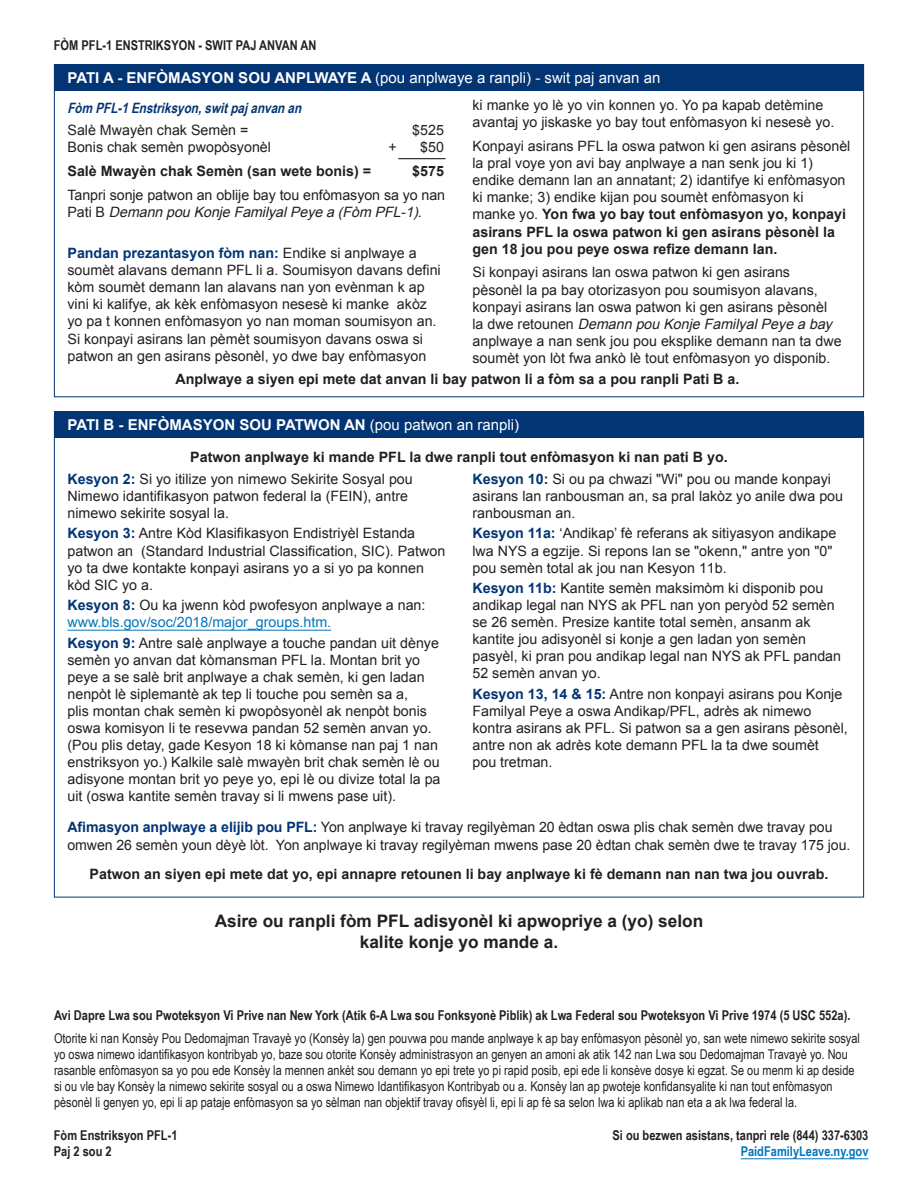
<style>
.page{position:relative;width:918px;height:1188px;background:#fff}
.page>*{position:absolute;margin:0;border:0;box-sizing:border-box;transform-origin:0 0}
.Bold_Centered{font:700 17.25px/20.7px "Arial";color:#231f20;text-align:center}
.Sections{font:15px "Arial";color:#fff}
.Sections-2{font:700 15px "Arial";color:#fff}
.t1{font:14.25px/17.1px "Arial";color:#231f20}
.Bold_Centered-2{font:700 14.25px "Arial";color:#231f20}
.t2{font:14.25px/17.1px "Arial";color:#0076bc}
.Forms_Italic{font:italic 700 14.25px "Arial Narrow";color:#033574}
.Normal_9pt{font:13.5px/16.2px "Arial Narrow";color:#231f20}
.Page{font:700 13.5px "Arial Narrow";color:#231f20}
.Assistance{font:700 13.5px "Arial Narrow";color:#231f20}
.Assistance-2{font:700 13.5px "Arial Narrow";color:#0076bc}
.s1{font-weight:700}
.s2{font-style:italic}
.s3{font-weight:700;color:#033574}
.s4{font-weight:400}
.s5{color:#231f20}
</style>
<div class="page">
<div style="left:54px;top:411px;width:810px;height:27px;background:#033574"></div>
<hr style="left:68px;top:630px;width:263px;height:1px;background:#0076bc">
<div style="left:54px;top:64px;width:810px;height:27px;background:#033574"></div>
<hr style="left:398px;top:158px;width:48px;height:1px;background:#231f20">
<hr style="left:741px;top:1159px;width:128px;height:1px;background:#0076bc">
<p class="Page" style="left:54px;top:35px;width:264px">FÒM PFL-1 ENSTRIKSYON - SWIT PAJ ANVAN AN</p>
<p class="Sections" style="left:68px;top:68px;width:594px"><span class="s1">PATI A - ENFÒMASYON SOU ANPLWAYE A</span> (pou anplwaye a ranpli) - swit paj anvan an</p>
<p class="Forms_Italic" style="left:68px;top:97px;width:240px">Fòm PFL-1Enstriksyon,switpaj anvanan</p>
<p class="t1" style="left:472px;top:97px;width:363px">ki manke yo lè yo vin konnen yo. Yo pa kapab detèmine avantaj yo jiskaske yo bay tout enfòmasyon ki nesesè yo.</p>
<p class="t1" style="left:472px;top:138px;width:379px">Konpayi asirans PFL la oswa patwon ki gen asirans pèsonèl la pral voye yon avi bay anplwaye a nan senk jou ki 1) endike demann lan an annatant; 2) idantifye ki enfòmasyon ki manke; 3) endike kijan pou soumèt enfòmasyon ki<br>manke yo. <span class="s1">Yon fwa yo bay tout enfòmasyon yo, konpayi asirans PFL la oswa patwon ki gen asirans pèsonèl la gen 18 jou pou peye oswa refize demann lan.</span></p>
<p class="t1" style="left:472px;top:264px;width:371px">Si konpayi asirans lan oswa patwon ki gen asirans pèsonèl la pa bay otorizasyon pou soumisyon alavans, konpayi asirans lan oswa patwon ki gen asirans pèsonèl<br>l a d w e r e t o u n e n <span class="s2">Demann pou Konje FamilyalPeye a bay </span>anplwaye a nan senk jou pou eksplike demann nan ta dwe soumèt yon lòt fwa ankò lè tout enfòmasyon yo disponib.</p>
<p class="Bold_Centered-2" style="left:176px;top:369px;width:565px">Anplwaye a siyen epi mete dat anvan li bay patwon li a fòm sa a pou ranpli Pati B a.</p>
<p class="t1" style="left:68px;top:122px;width:182px">Salè Mwayèn chak Semèn =</p>
<p class="t1" style="left:412px;top:122px;width:33px">$525</p>
<p class="t1" style="left:68px;top:139px;width:205px">Bonis chak semèn pwopòsyonèl</p>
<p class="t1" style="left:388px;top:139px;width:10px">+</p>
<p class="t1" style="left:420px;top:139px;width:25px">$50</p>
<p class="Bold_Centered-2" style="left:68px;top:162px;width:305px">Salè Mwayèn chak Semèn (san wete bonis) =</p>
<p class="Bold_Centered-2" style="left:412px;top:162px;width:33px">$575</p>
<p class="t1" style="left:68px;top:186px;width:379px">Tanpri sonje patwon an oblije bay tou enfòmasyon sa yo nan<br>P a t i B <span class="s2">Demann pou Konje FamilyalPeye a (Fòm PFL-1)</span>.</p>
<p class="t1" style="left:67px;top:245px;width:375px"><span class="s3">Pandan prezantasyon fòm nan:</span> Endike si anplwaye a soumèt alavans demann PFL li a. Soumisyon davans defini kòm soumèt demann lan alavans nan yon evènman k ap vini ki kalifye, ak kèk enfòmasyon nesesè ki manke akòz yo pa t konnen enfòmasyon yo nan moman soumisyon an.<br>Si konpayi asirans lan pèmèt soumisyon davans oswa si patwon an gen asirans pèsonèl, yo dwe bay enfòmasyon</p>
<p class="Sections-2" style="left:68px;top:414px;width:453px">PATI B - ENFÒMASYON SOU PATWON AN <span class="s4">(pou patwon an ranpli)</span></p>
<p class="Bold_Centered-2" style="left:190px;top:447px;width:539px">Patwon anplwaye ki mande PFL la dwe ranpli tout enfòmasyon ki nan pati B yo.</p>
<p class="t1" style="left:68px;top:471px;width:347px"><span class="s3">Kesyon 2:</span> Si yo itilize yon nimewo Sekirite Sosyal pou<br>Nimewo idantifikasyon patwon federal la (FEIN), antre nimewo sekirite sosyal la.</p>
<p class="t1" style="left:68px;top:525px;width:379px"><span class="s3">Kesyon 3:</span> Antre Kòd Klasifikasyon Endistriyèl Estanda patwon an (Standard Industrial Classification, SIC). Patwon yo ta dwe kontakte konpayi asirans yo a si yo pa konnen kòd SIC yo a.</p>
<p class="t2" style="left:68px;top:597px;width:360px"><span class="s3">Kesyon 8:</span> <span class="s5">Ou ka jwenn kòd pwofesyon anplwaye a nan: </span>www.bls.gov/soc/2018/major_groups.htm.</p>
<p class="t1" style="left:68px;top:634px;width:375px"><span class="s3">Kesyon 9:</span> Antre salè anplwaye a touche pandan uit dènye semèn yo anvan dat kòmansman PFL la. Montan brit yo peye a se salè brit anplwaye a chak semèn, ki gen ladan nenpòt lè siplemantè ak tep li touche pou semèn sa a,<br>plis montan chak semèn ki pwopòsyonèl ak nenpòt bonis oswa komisyon li te resevwa pandan 52 semèn anvan yo. (Pou plis detay, gade Kesyon 18 ki kòmanse nan paj 1 nan enstriksyon yo.) Kalkile salè mwayèn brit chak semèn lè ou adisyone montan brit yo peye yo, epi lè ou divize total la pa uit (oswa kantite semèn travay si li mwens pase uit).</p>
<p class="t1" style="left:472px;top:470px;width:372px"><span class="s3">Kesyon 10:</span> Si ou pa chwazi "Wi" pou ou mande konpayi asirans lan ranbousman an, sa pral lakòz yo anile dwa pou ranbousman an.</p>
<p class="t1" style="left:472px;top:525px;width:365px"><span class="s3">Kesyon 11a:</span> ‘Andikap’ fè referans ak sitiyasyon andikape lwa NYS a egzije. Si repons lan se "okenn," antre yon "0" pou semèn total ak jou nan Kesyon 11b.</p>
<p class="t1" style="left:472px;top:580px;width:370px"><span class="s3">Kesyon 11b:</span> Kantite semèn maksimòm ki disponib pou andikap legal nan NYS ak PFL nan yon peryòd 52 semèn se 26 semèn. Presize kantite total semèn, ansanm ak kantite jou adisyonèl si konje a gen ladan yon semèn pasyèl, ki pran pou andikap legal nan NYS ak PFL pandan 52 semèn anvan yo.</p>
<p class="t1" style="left:472px;top:685px;width:377px"><span class="s3">Kesyon 13, 14 &amp; 15:</span> Antre non konpayi asirans pou Konje Familyal Peye a oswa Andikap/PFL, adrès ak nimewo kontra asirans ak PFL. Si patwon sa a gen asirans pèsonèl, antre non ak adrès kote demann PFL la ta dwe soumèt<br>pou tretman.</p>
<p class="t1" style="left:68px;top:819px;width:784px"><span class="s3">Afimasyon anplwaye a elijib pou PFL:</span> Yon anplwaye ki travay regilyèman 20 èdtan oswa plis chak semèn dwe travay pou omwen 26 semèn youn dèyè lòt. Yon anplwaye ki travay regilyèman mwens pase 20 èdtan chak semèn dwe te travay 175 jou.</p>
<p class="Bold_Centered-2" style="left:90px;top:865px;width:740px">Patwon an siyen epi mete dat yo, epi annapre retounen li bay anplwaye ki fè demann nan nan twa jou ouvrab.</p>
<p class="Bold_Centered" style="left:215px;top:912px;width:490px">Asire ou ranpli fòm PFL adisyonèl ki apwopriye a (yo) selon kalite konje yo mande a.</p>
<p class="Page" style="left:54px;top:1005px;width:798px">Avi Dapre Lwa sou Pwoteksyon Vi Prive nan New York (Atik 6-A Lwa sou Fonksyonè Piblik) ak Lwa Federal sou Pwoteksyon Vi Prive 1974 (5 USC 552a).</p>
<p class="Normal_9pt" style="left:54px;top:1029px;width:807px">Otorite ki nan Konsèy Pou Dedomajman Travayè yo (Konsèy la) gen pouvwa pou mande anplwaye k ap bay enfòmasyon pèsonèl yo, san wete nimewo sekirite sosyal yo oswa nimewo idantifikasyon kontribyab yo, baze sou otorite Konsèy administrasyon an genyen an amoni ak atik 142 nan Lwa sou Dedomajman Travayè yo. Nou rasanble enfòmasyon sa yo pou ede Konsèy la mennen ankèt sou demann yo epi trete yo pi rapid posib, epi ede li konsève dosye ki egzat. Se ou menm ki ap deside si ou vle bay Konsèy la nimewo sekirite sosyal ou a oswa Nimewo Idantifikasyon Kontribyab ou a. Konsèy lan ap pwoteje konfidansyalite ki nan tout enfòmasyon pèsonèl li genyen yo, epi li ap pataje enfòmasyon sa yo sèlman nan objektif travay ofisyèl li, epi li ap fè sa selon lwa ki aplikab nan eta a ak lwa federal la.</p>
<p class="Page" style="left:54px;top:1125px;width:125px">Fòm Enstriksyon PFL-1</p>
<p class="Page" style="left:54px;top:1141px;width:59px">Paj 2 sou 2</p>
<p class="Assistance" style="left:613px;top:1125px;width:257px">Si ou bezwen asistans, tanpri rele (844) 337-6303</p>
<p class="Assistance-2" style="left:741px;top:1141px;width:129px">PaidFamilyLeave.ny.gov</p>
</div>
